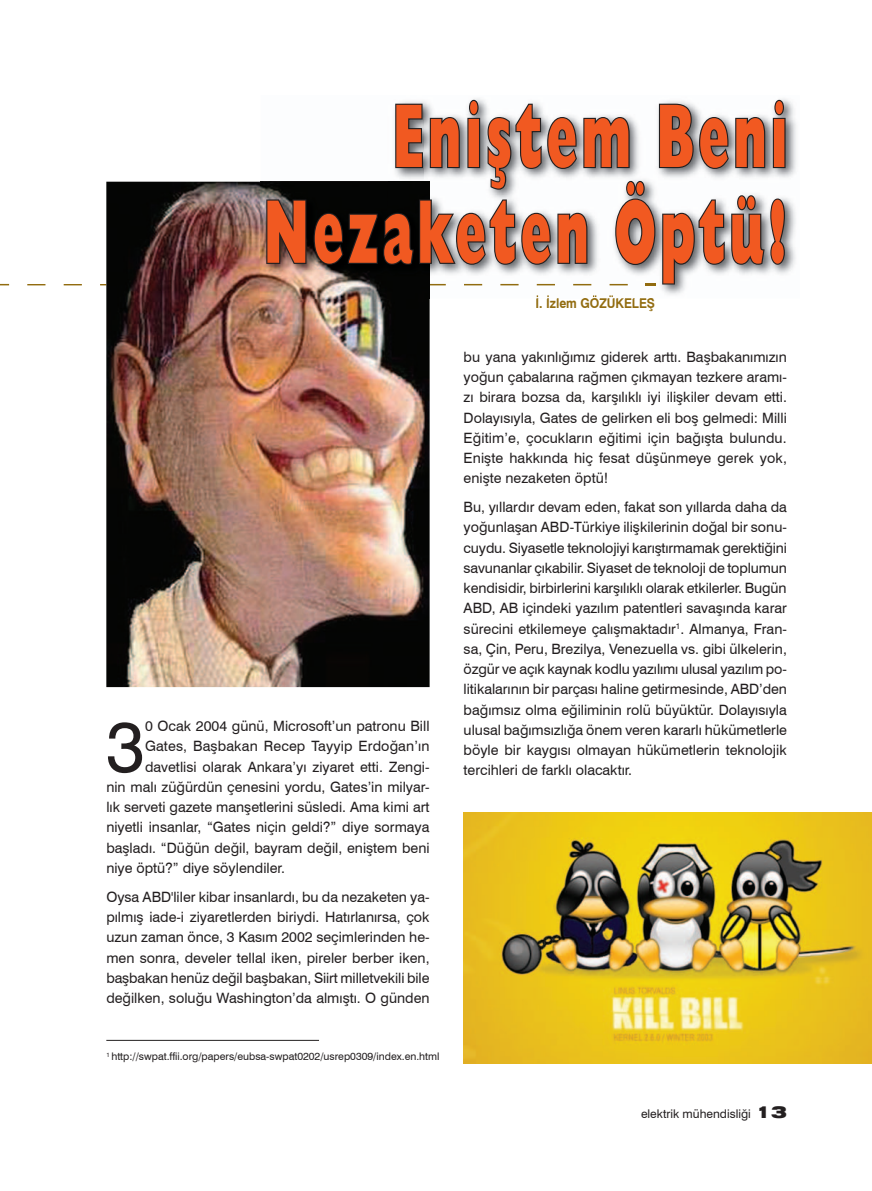
<style>
.page{position:relative;width:872px;height:1191px;background:#fff}
.page>*{position:absolute;margin:0;border:0;box-sizing:border-box;transform-origin:0 0}
.t1{font:800 90.9px/95.7px "Humanist 521 BT";letter-spacing:.1em;color:#f15921;text-align:right;scale:.55 1}
.t2{font:70.5px "Swiss 721 BT";color:#231f20}
.t3{font:14.25px/20.2px "Swiss 721 BT";color:#231f20;text-align:justify}
.t4{font:700 13.5px "Swiss 721 BT";color:#926c10;scale:.9 1}
.t5{font:12px "Swiss 721 BT";color:#231f20}
.t6{font:10.5px "Swiss 721 BT";color:#231f20}
.s1{font-weight:900;font-stretch:expanded;font-size:16.5px}
</style>
<div class="page">
<svg style="left:27px;top:284px;width:79px;height:1px"></svg>
<img style="left:106px;top:182px;width:323px;height:505px">
<img style="left:429px;top:99px;width:368px;height:199px">
<img style="left:536px;top:295px;width:118px;height:3px">
<img style="left:261px;top:182px;width:168px;height:116px">
<svg style="left:265px;top:98px;width:521px;height:188px"></svg>
<hr style="left:106px;top:1040px;width:213px;height:1px;background:#231f20">
<img style="left:463px;top:812px;width:409px;height:251px">
<h1 class="t1" style="left:264px;top:86px;width:951px">Eniştem Beni<br>Nezaketen Öptü!</h1>
<h2 class="t2" style="left:106px;top:704px;width:40px">3</h2>
<p class="t3" style="left:145px;top:716px;width:286px">0 Ocak 2004 günü, Microsoft’un patronu Bill</p>
<p class="t3" style="left:145px;top:736px;width:286px">Gates, Başbakan Recep Tayyip Erdoğan’ın</p>
<p class="t3" style="left:145px;top:756px;width:286px">davetlisi olarak Ankara’yı ziyaret etti. Zengi-</p>
<p class="t3" style="left:106px;top:776px;width:325px">nin malı züğürdün çenesini yordu, Gates’in milyar-</p>
<p class="t3" style="left:106px;top:797px;width:325px">lık serveti gazete manşetlerini süsledi. Ama kimi art</p>
<p class="t3" style="left:106px;top:817px;width:325px">niyetli insanlar, “Gates niçin geldi?” diye sormaya</p>
<p class="t3" style="left:106px;top:837px;width:325px">başladı. “Düğün değil, bayram değil, eniştem beni</p>
<p class="t3" style="left:106px;top:857px;width:180px">niye öptü?” diye söylendiler.</p>
<p class="t3" style="left:106px;top:886px;width:325px">Oysa ABD'liler kibar insanlardı, bu da nezaketen ya&shy;pılmış iade-i ziyaretlerden biriydi. Hatırlanırsa, çok uzun zaman önce, 3 Kasım 2002 seçimlerinden he&shy;men sonra, develer tellal iken, pireler berber iken, başbakan henüz değil başbakan, Siirt milletvekili bile değilken, soluğu Washington’da almıştı. O günden</p>
<p class="t6" style="left:106px;top:1050px;width:335px"><sup>1</sup> http://swpat.ffii.org/papers/eubsa-swpat0202/usrep0309/index.en.html</p>
<p class="t4" style="left:535px;top:295px;width:134px">İ. İzlem GÖZÜKELEŞ</p>
<p class="t3" style="left:463px;top:346px;width:325px">bu yana yakınlığımız giderek arttı. Başbakanımızın yoğun çabalarına rağmen çıkmayan tezkere aramı&shy;zı birara bozsa da, karşılıklı iyi ilişkiler devam etti.<br>Dolayısıyla, Gates de gelirken eli boş gelmedi: Milli Eğitim’e, çocukların eğitimi için bağışta bulundu.<br>Enişte hakkında hiç fesat düşünmeye gerek yok, enişte nezaketen öptü!</p>
<p class="t3" style="left:463px;top:497px;width:325px">Bu, yıllardır devam eden, fakat son yıllarda daha da yoğunlaşan ABD-Türkiye ilişkilerinin doğal bir sonu&shy;cuydu. Siyasetle teknolojiyi karıştırmamak gerektiğini savunanlar çıkabilir. Siyaset de teknoloji de toplumun kendisidir, birbirlerini karşılıklı olarak etkilerler. Bugün ABD, AB içindeki yazılım patentleri savaşında karar sürecini etkilemeye çalışmaktadır<sup>1</sup>. Almanya, Fran&shy;sa, Çin, Peru, Brezilya, Venezuella vs. gibi ülkelerin, özgür ve açık kaynak kodlu yazılımı ulusal yazılım po&shy;litikalarının bir parçası haline getirmesinde, ABD’den bağımsız olma eğiliminin rolü büyüktür. Dolayısıyla ulusal bağımsızlığa önem veren kararlı hükümetlerle böyle bir kaygısı olmayan hükümetlerin teknolojik tercihleri de farklı olacaktır.</p>
<p class="t5" style="left:641px;top:1107px;width:147px">elektrik mühendisliği <span class="s1">13</span></p>
</div>
